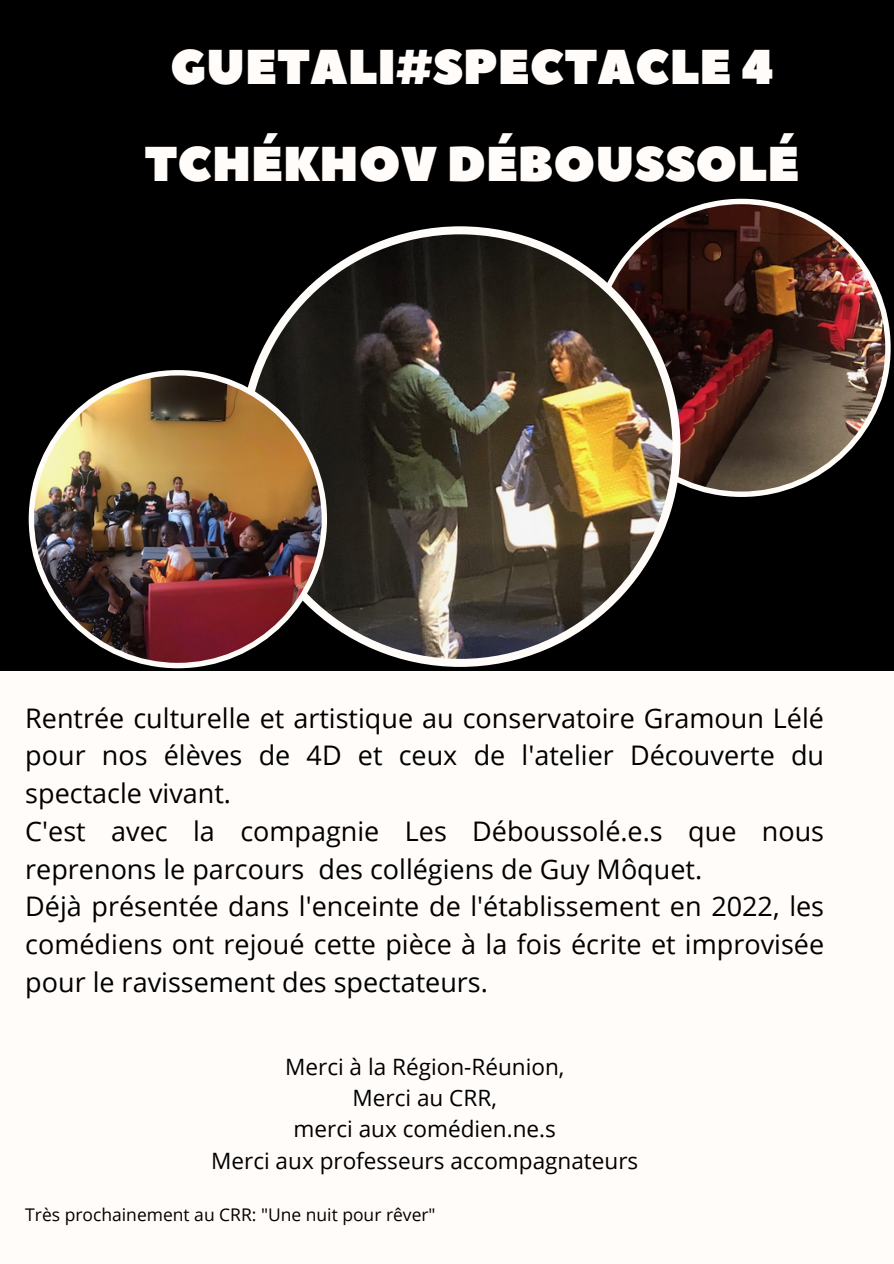
<style>
.page{position:relative;width:894px;height:1264px;background:#fff}
.page>*{position:absolute;margin:0;border:0;box-sizing:border-box;transform-origin:0 0}
.t1{font:48.75px/96.9px "Peace Sans";color:#fffcf9;text-align:center}
.t2{font:27px/37.8px "Open Sans";color:#000}
.t3{font:22.5px/31.5px "Open Sans";color:#000;text-align:center}
.t4{font:17.4px "Open Sans";color:#000}
</style>
<div class="page">
<div style="left:0;top:0;width:893px;height:1263px;background:#000"></div>
<div style="left:0;top:671px;width:893px;height:592px;background:#fffcf9"></div>
<img style="left:656px;top:199px;width:234px;height:298px">
<img style="left:253px;top:226px;width:427px;height:441px">
<img style="left:29px;top:370px;width:298px;height:298px">
<h1 class="t1" style="left:144px;top:20px;width:656px">GUETALI#SPECTACLE 4<br>TCHÉKHOV DÉBOUSSOLÉ</h1>
<p class="t2" style="left:25px;top:698px;width:800px">Rentrée culturelle et artistique au conservatoire Gramoun Lélé pour nos élèves de 4D et ceux de l'atelier Découverte du spectacle vivant.<br>C'est avec la compagnie Les Déboussolé.e.s que nous reprenons le parcours des collégiens de Guy Môquet.<br>Déjà présentée dans l'enceinte de l'établissement en 2022, les comédiens ont rejoué cette pièce à la fois écrite et improvisée pour le ravissement des spectateurs.</p>
<p class="t3" style="left:211px;top:1050px;width:428px">Merci à la Région-Réunion,<br>Merci au CRR,<br>merci aux comédien.ne.s<br>Merci aux professeurs accompagnateurs</p>
<p class="t4" style="left:25px;top:1201px;width:412px">Très prochainement au CRR: "Une nuit pour rêver"</p>
</div>
